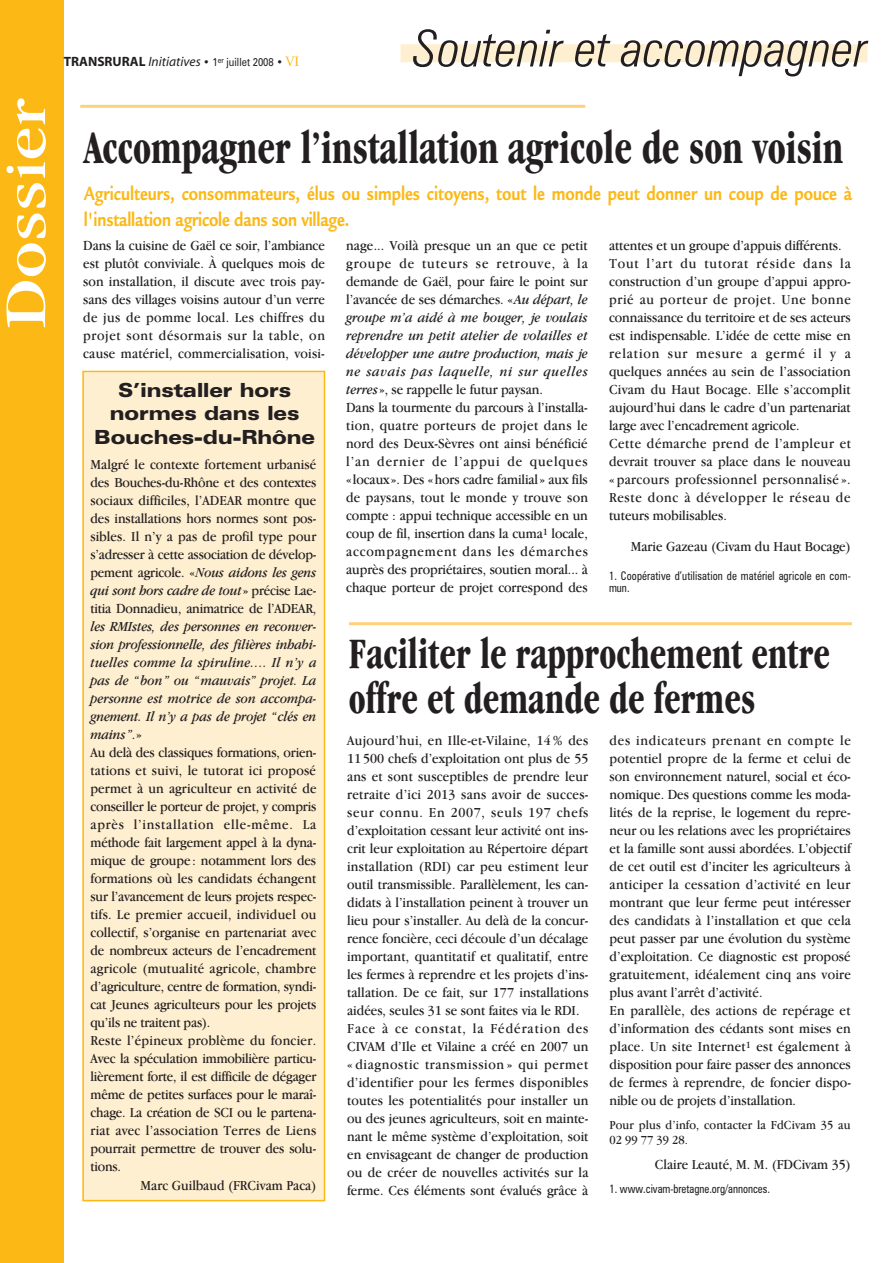
<style>
.page{position:relative;width:893px;height:1263px;background:#fff}
.page>*{position:absolute;margin:0;border:0;box-sizing:border-box;transform-origin:0 0}
.t1{font:condensed 60px "Garamond IT Cby BT";color:#fff;scale:1.5 1}
.t2{font:italic 300 condensed 51px "Zurich BT";color:#231f20}
.t3{font:700 condensed 48px "Garamond IT Cby BT";color:#231f20;scale:.85 1}
.t4{font:700 condensed 45px/45px "Garamond IT Cby BT";color:#231f20;scale:.85 1}
.t5{font:700 21px/25.5px "Legacy Sans";color:#fcb814;scale:.8 1}
.t6{font:900 expanded 19.5px/23.4px "Zurich BT";color:#231f20;text-align:center}
.t7{font:14.25px/18px "Garamond IT Cby BT";color:#231f20;scale:.9 1}
.t8{font:12.75px/15px "Garamond IT Cby BT";letter-spacing:.01em;color:#231f20;scale:.9 1}
.t9{font:condensed 12px/12px "Zurich BT";letter-spacing:.01em;color:#231f20;scale:.9 1}
.t10{font:11.25px "Zurich BT";color:#231f20;scale:.85 1}
.s1{font-family:"Myriad";font-weight:700;font-size:13.5px}
.s2{font-family:"Myriad";font-style:italic;font-size:13.5px}
.s3{font-weight:700}
.s4{font-family:"Garamond IT Cby BT";font-weight:300;font-size:15px;color:#fcb814}
.s5{font-style:italic}
</style>
<div class="page">
<div style="left:0;top:0;width:64px;height:1263px;background:#fcb814"></div>
<hr style="left:80px;top:105px;width:505px;height:3px;background:#fed17b">
<hr style="left:349px;top:622px;width:503px;height:3px;background:#fed17b">
<div style="left:83px;top:371px;width:241px;height:830px;background:#feefd0"></div>
<div style="left:82px;top:371px;width:243px;height:830px;border:2px solid #fcb814"></div>
<div style="left:401px;top:44px;width:466px;height:18px;background:#feefd0"></div>
<h1 class="t1" style="left:7px;top:328px;width:155px;rotate:-90deg">Dossier</h1>
<p class="t10" style="left:64px;top:58px;width:278px"><span class="s1">TRANSRURAL</span> <span class="s2">Initiatives</span> <span class="s3">•</span> 1<sup>er</sup> juillet 2008 <span class="s3">•</span> <span class="s4">VI</span></p>
<h2 class="t2" style="left:412px;top:30px;width:457px">Soutenir et accompagner</h2>
<h3 class="t3" style="left:84px;top:133px;width:895px">Accompagner l’installation agricole de son voisin</h3>
<h3 class="t5" style="left:84px;top:183px;width:962px">Agriculteurs, consommateurs, élus ou simples citoyens, tout le monde peut donner un coup de pouce à l'installation agricole dans son village.</h3>
<p class="t7" style="left:83px;top:238px;width:270px;text-align:justify">Dans la cuisine de Gaël ce soir, l’ambiance est plutôt conviviale. À quelques mois de son installation, il discute avec trois pay&shy;sans des villages voisins autour d’un verre de jus de pomme local. Les chiffres du projet sont désormais sur la table, on cause matériel, commercialisation, voisi-</p>
<p class="t7" style="left:346px;top:238px;width:270px">nage... Voilà presque un an que ce petit groupe de tuteurs se retrouve, à la demande de Gaël, pour faire le point sur l’avancée de ses démarches. «<span class="s5">Au départ, le groupe m’a aidé à me bouger, je voulais reprendre un petit atelier de volailles et développer une autre production, mais je ne savais pas laquelle, ni sur quelles terres</span> », se rappelle le futur paysan.<br>Dans la tourmente du parcours à l’installa&shy;tion, quatre porteurs de projet dans le nord des Deux-Sèvres ont ainsi bénéficié l’an dernier de l’appui de quelques «locaux». Des «hors cadre familial» aux fils de paysans, tout le monde y trouve son compte : appui technique accessible en un coup de fil, insertion dans la cuma<sup>1</sup> locale, accompagnement dans les démarches auprès des propriétaires, soutien moral... à chaque porteur de projet correspond des</p>
<p class="t7" style="left:609px;top:238px;width:270px">attentes et un groupe d’appuis différents.<br>Tout l’art du tutorat réside dans la construction d’un groupe d’appui appro&shy;prié au porteur de projet. Une bonne connaissance du territoire et de ses acteurs est indispensable. L’idée de cette mise en relation sur mesure a germé il y a quelques années au sein de l’association Civam du Haut Bocage. Elle s’accomplit aujourd’hui dans le cadre d’un partenariat large avec l’encadrement agricole.<br>Cette démarche prend de l’ampleur et devrait trouver sa place dans le nouveau « parcours professionnel personnalisé ».<br>Reste donc à développer le réseau de tuteurs mobilisables.</p>
<h3 class="t6" style="left:94px;top:380px;width:222px">S’installer hors normes dans les<br>Bouches-du-Rhône</h3>
<p class="t7" style="left:90px;top:457px;width:252px;text-align:justify">Malgré le contexte fortement urbanisé des Bouches-du-Rhône et des contextes sociaux difficiles, l’ADEAR montre que des installations hors normes sont pos&shy;sibles. Il n’y a pas de profil type pour s’adresser à cette association de dévelop&shy;pement agricole. «<span class="s5">Nous aidons les gens qui sont hors cadre de tout</span>» précise Lae&shy;titia Donnadieu, animatrice de l’ADEAR,</p>
<p class="t7" style="left:90px;top:619px;width:253px"><span class="s5">les RMIstes, des personnes en reconver&shy;sion professionnelle, des filières inhabi&shy;tuelles comme la spiruline…. Il n’y a pas de “bon” ou “mauvais” projet. La personne est motrice de son accompa&shy;gnement. Il n’y a pas de projet “clés en mains”</span>.»<br>Au delà des classiques formations, orien&shy;tations et suivi, le tutorat ici proposé permet à un agriculteur en activité de conseiller le porteur de projet, y compris après l’installation elle-même. La méthode fait largement appel à la dyna&shy;mique de groupe: notamment lors des formations où les candidats échangent sur l’avancement de leurs projets respec&shy;tifs. Le premier accueil, individuel ou collectif, s’organise en partenariat avec de nombreux acteurs de l’encadrement agricole (mutualité agricole, chambre d’agriculture, centre de formation, syndi&shy;cat Jeunes agriculteurs pour les projets qu’ils ne traitent pas).<br>Reste l’épineux problème du foncier.<br>Avec la spéculation immobilière particu&shy;lièrement forte, il est difficile de dégager même de petites surfaces pour le maraî&shy;chage. La création de SCI ou le partena&shy;riat avec l’association Terres de Liens pourrait permettre de trouver des solu&shy;tions.</p>
<p class="t7" style="left:141px;top:1178px;width:197px">Marc Guilbaud (FRCivam Paca)</p>
<p class="t7" style="left:631px;top:539px;width:246px">Marie Gazeau (Civam du Haut Bocage)</p>
<p class="t9" style="left:609px;top:570px;width:270px">1. Coopérative d’utilisation de matériel agricole en com&shy;mun.</p>
<h3 class="t4" style="left:349px;top:636px;width:568px">Faciliter le rapprochement entre offre et demande de fermes</h3>
<p class="t7" style="left:347px;top:733px;width:270px">Aujourd’hui, en Ille-et-Vilaine, 14 % des 11 500 chefs d’exploitation ont plus de 55 ans et sont susceptibles de prendre leur retraite d’ici 2013 sans avoir de succes&shy;seur connu. En 2007, seuls 197 chefs d’exploitation cessant leur activité ont ins&shy;crit leur exploitation au Répertoire départ installation (RDI) car peu estiment leur outil transmissible. Parallèlement, les can&shy;didats à l’installation peinent à trouver un lieu pour s’installer. Au delà de la concur&shy;rence foncière, ceci découle d’un décalage important, quantitatif et qualitatif, entre les fermes à reprendre et les projets d’ins&shy;tallation. De ce fait, sur 177 installations aidées, seules 31 se sont faites via le RDI.<br>Face à ce constat, la Fédération des CIVAM d’Ile et Vilaine a créé en 2007 un « diagnostic transmission » qui permet d’identifier pour les fermes disponibles toutes les potentialités pour installer un ou des jeunes agriculteurs, soit en mainte&shy;nant le même système d’exploitation, soit en envisageant de changer de production ou de créer de nouvelles activités sur la ferme. Ces éléments sont évalués grâce à</p>
<p class="t7" style="left:610px;top:733px;width:270px">des indicateurs prenant en compte le potentiel propre de la ferme et celui de son environnement naturel, social et éco&shy;nomique. Des questions comme les moda&shy;lités de la reprise, le logement du repre&shy;neur ou les relations avec les propriétaires et la famille sont aussi abordées. L’objectif de cet outil est d’inciter les agriculteurs à anticiper la cessation d’activité en leur montrant que leur ferme peut intéresser des candidats à l’installation et que cela peut passer par une évolution du système d’exploitation. Ce diagnostic est proposé gratuitement, idéalement cinq ans voire plus avant l’arrêt d’activité.<br>En parallèle, des actions de repérage et d’information des cédants sont mises en place. Un site Internet<sup>1</sup> est également à disposition pour faire passer des annonces de fermes à reprendre, de foncier dispo&shy;nible ou de projets d’installation.</p>
<p class="t8" style="left:610px;top:1119px;width:269px">Pour plus d’info, contacter la FdCivam 35 au<br>02 99 77 39 28.</p>
<p class="t7" style="left:655px;top:1157px;width:219px">Claire Leauté, M. M. (FDCivam 35)</p>
<p class="t9" style="left:610px;top:1184px;width:180px">1. www.civam-bretagne.org/annonces.</p>
</div>
